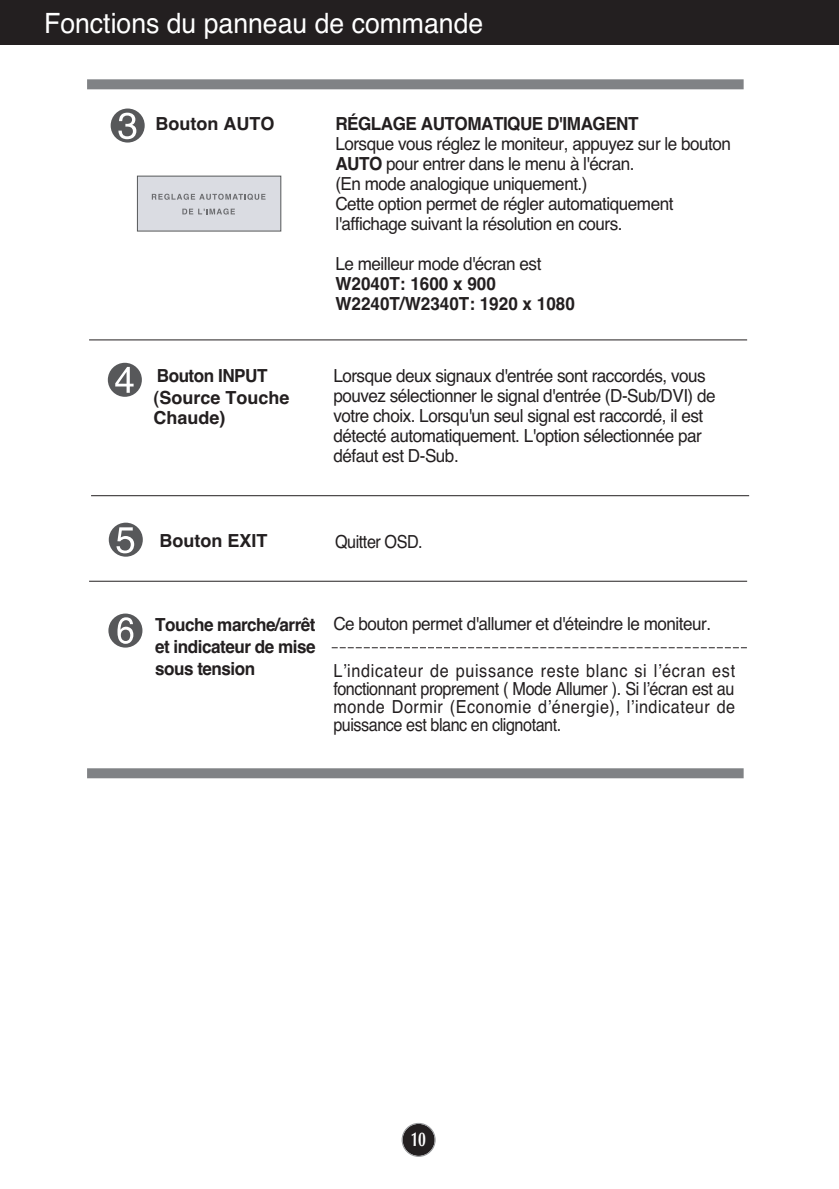
<style>
.page{position:relative;width:839px;height:1189px;background:#fff}
.page>*{position:absolute;margin:0;border:0;box-sizing:border-box;transform-origin:0 0}
.t1{font:28px "Helvetica";color:#fff;scale:.95 1}
.t2{font:700 20px "Optima";color:#fff;scale:.7 1}
.t3{font:18px/20px "Helvetica";letter-spacing:-.03em;color:#231f20;scale:.95 1}
.t4{font:18px/18px "Helvetica";letter-spacing:-.03em;color:#231f20;text-align:justify;scale:.9 1}
.t5{font:700 18px/21.6px "Helvetica";letter-spacing:-.03em;color:#231f20;text-align:justify;scale:.95 1}
.t6{font:700 18px/20px "Helvetica";color:#231f20}
.t7{font:700 18px/20px "Helvetica";color:#231f20;scale:.95 1}
.s1{font-weight:700}
</style>
<div class="page">
<div style="left:402px;top:1124px;width:32px;height:32px;background:#231f20;border-radius:50%"></div>
<div style="left:401px;top:1123px;width:34px;height:34px;border:1px solid #939598;border-radius:50%"></div>
<div style="left:0;top:0;width:839px;height:45px;background:#231f20"></div>
<hr style="left:89px;top:581px;width:658px;height:1px;background:#231f20">
<hr style="left:91px;top:495px;width:658px;height:1px;background:#231f20">
<hr style="left:89px;top:339px;width:658px;height:1px;background:#231f20">
<div style="left:108px;top:363px;width:34px;height:34px;background:#57585a;border-radius:50%"></div>
<svg style="left:115px;top:367px;width:19px;height:26px"></svg>
<div style="left:109px;top:522px;width:34px;height:35px;background:#57585a;border-radius:50%"></div>
<svg style="left:116px;top:527px;width:18px;height:26px"></svg>
<div style="left:108px;top:613px;width:34px;height:34px;background:#57585a;border-radius:50%"></div>
<svg style="left:117px;top:617px;width:16px;height:27px"></svg>
<div style="left:111px;top:108px;width:34px;height:35px;background:#57585a;border-radius:50%"></div>
<svg style="left:118px;top:113px;width:18px;height:26px"></svg>
<svg style="left:332px;top:647px;width:415px;height:1px"></svg>
<div style="left:87px;top:79px;width:656px;height:10px;background:#808285"></div>
<div style="left:87px;top:768px;width:656px;height:10px;background:#808285"></div>
<div style="left:137px;top:176px;width:144px;height:55px;background:#dadce2"></div>
<div style="left:137px;top:176px;width:144px;height:55px;border:1px solid #57595a"></div>
<svg style="left:152px;top:194px;width:113px;height:6px"></svg>
<svg style="left:182px;top:208px;width:53px;height:7px"></svg>
<h1 class="t1" style="left:44px;top:13px;width:464px">Fonctions du panneau de commande</h1>
<p class="t6" style="left:155px;top:116px;width:120px">Bouton AUTO</p>
<p class="t5" style="left:157px;top:367px;width:118px">Bouton INPUT</p>
<p class="t6" style="left:153px;top:389px;width:138px">(Source Touche<br>Chaude)</p>
<p class="t5" style="left:335px;top:114px;width:321px">RÉGLAGE AUTOMATIQUE D'IMAGENT</p>
<p class="t3" style="left:335px;top:135px;width:418px">Lorsque vous réglez le moniteur, appuyez sur le bouton <span class="s1">AUTO</span> pour entrer dans le menu à l'écran.<br>(En mode analogique uniquement.)<br>Cette option permet de régler automatiquement l'affichage suivant la résolution en cours.</p>
<p class="t3" style="left:335px;top:255px;width:218px">Le meilleur mode d'écran est</p>
<p class="t7" style="left:335px;top:275px;width:254px">W2040T: 1600 x 900<br>W2240T/W2340T: 1920 x 1080</p>
<p class="t3" style="left:333px;top:368px;width:404px">Lorsque deux signaux d'entrée sont raccordés, vous pouvez sélectionner le signal d'entrée (D-Sub/DVI) de votre choix. Lorsqu'un seul signal est raccordé, il est détecté automatiquement. L'option sélectionnée par défaut est D-Sub.</p>
<p class="t6" style="left:159px;top:532px;width:109px">Bouton EXIT</p>
<p class="t4" style="left:335px;top:534px;width:99px">Quitter OSD.</p>
<p class="t5" style="left:155px;top:616px;width:170px">Touche marche/arrêt et indicateur de mise sous tension</p>
<p class="t3" style="left:333px;top:616px;width:399px">Ce bouton permet d'allumer et d'éteindre le moniteur.</p>
<p class="t4" style="left:333px;top:663px;width:448px">L’indicateur de puissance reste blanc si l’écran est fonctionnant proprement ( Mode Allumer ). Si l’écran est au monde Dormir (Economie d’énergie), l’indicateur de puissance est blanc en clignotant.</p>
<p class="t2" style="left:411px;top:1131px;width:23px">10</p>
</div>
